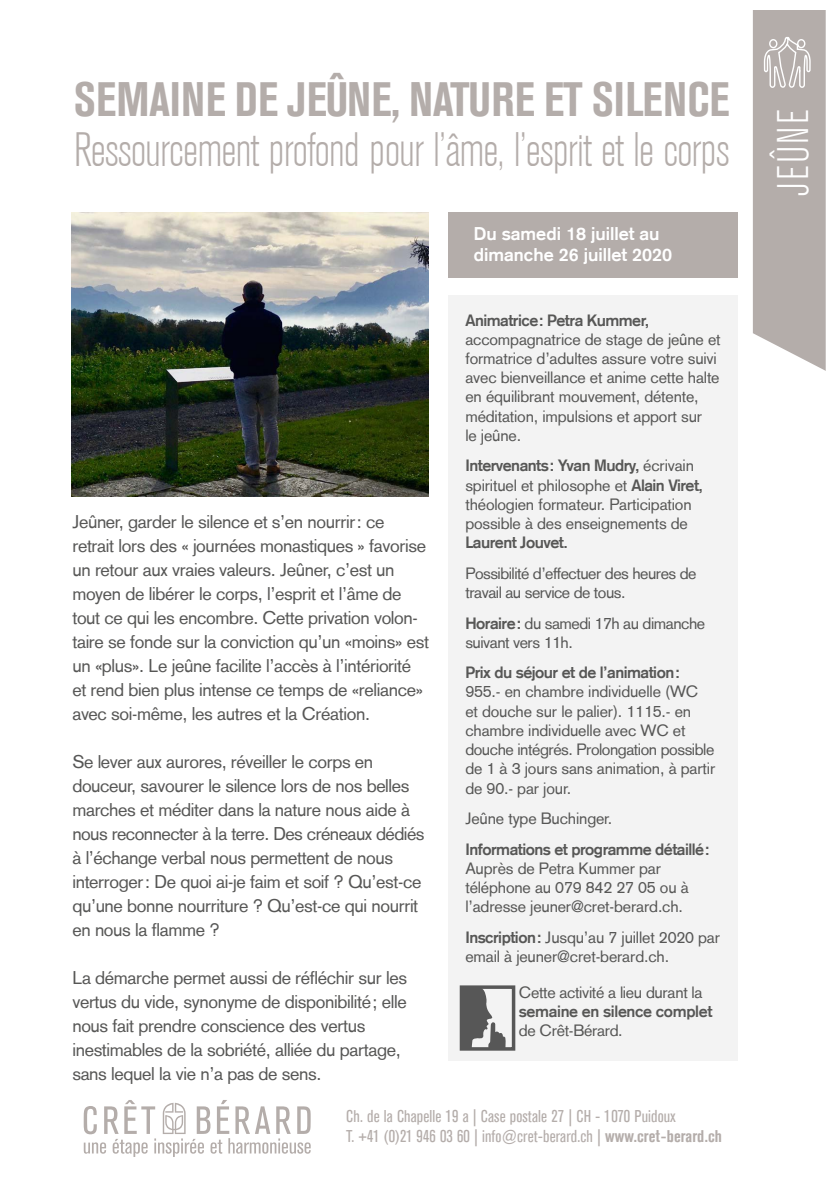
<style>
.page{position:relative;width:840px;height:1191px;background:#fff}
.page>*{position:absolute;margin:0;border:0;box-sizing:border-box;transform-origin:0 0}
.t1{font:300 48px "Akzidenz Grot Con BQ";letter-spacing:-.02em;color:#b4adaa}
.t2{font:700 48px "Akzidenz Grot Con BQ";letter-spacing:.005em;color:#b4adaa}
.t3{font:300 44px "Akzidenz Grot Con BQ";letter-spacing:.05em;color:#fff}
.t4{font:18px/24px "Akzidenz Grotesk";letter-spacing:-.02em;color:#575756}
.t5{font:700 18px/21.6px "Akzidenz Grotesk";color:#fff}
.t6{font:17px/20.4px "Akzidenz Grot Con BQ";letter-spacing:.005em;color:#b4adaa}
.t7{font:16px/19.2px "Akzidenz Grotesk";letter-spacing:-.01em;color:#575756}
.t8{font:700 16px "Akzidenz Grotesk";letter-spacing:-.03em;color:#575756}
.t9{font:16px/19.2px "Akzidenz Grotesk";letter-spacing:-.03em;color:#575756}
.s1{font-weight:700}
</style>
<div class="page">
<svg style="left:84px;top:1100px;width:226px;height:57px"></svg>
<div style="left:448px;top:213px;width:289px;height:65px;background:#b4adaa"></div>
<div style="left:448px;top:295px;width:289px;height:765px;background:#f3f3f3"></div>
<img style="left:72px;top:212px;width:356px;height:285px">
<svg style="left:752px;top:10px;width:74px;height:361px"></svg>
<svg style="left:464px;top:990px;width:42px;height:55px"></svg>
<div style="left:459px;top:985px;width:56px;height:65px;border:4px solid #575757"></div>
<h1 class="t2" style="left:74px;top:72px;width:657px">SEMAINE DE JEÛNE, NATURE ET SILENCE</h1>
<h1 class="t1" style="left:74px;top:123px;width:657px">Ressourcement profond pour l’âme, l’esprit et le corps</h1>
<p class="t4" style="left:72px;top:511px;width:358px">Jeûner, garder le silence et s’en nourrir: ce retrait lors des « journées monastiques » favorise un retour aux vraies valeurs. Jeûner, c’est un moyen de libérer le corps, l’esprit et l’âme de tout ce qui les encombre. Cette privation volon&shy;taire se fonde sur la conviction qu’un «moins» est un «plus». Le jeûne facilite l’accès à l’intériorité et rend bien plus intense ce temps de «reliance» avec soi-même, les autres et la Création.</p>
<p class="t4" style="left:72px;top:751px;width:353px">Se lever aux aurores, réveiller le corps en douceur, savourer le silence lors de nos belles marches et méditer dans la nature nous aide à nous reconnecter à la terre. Des créneaux dédiés à l’échange verbal nous permettent de nous interroger: De quoi ai-je faim et soif ? Qu’est-ce qu’une bonne nourriture ? Qu’est-ce qui nourrit en nous la flamme ?</p>
<p class="t4" style="left:72px;top:967px;width:336px">La démarche permet aussi de réfléchir sur les vertus du vide, synonyme de disponibilité; elle nous fait prendre conscience des vertus inestimables de la sobriété, alliée du partage, sans lequel la vie n’a pas de sens.</p>
<p class="t5" style="left:473px;top:224px;width:200px">Du samedi 18 juillet au dimanche 26 juillet 2020</p>
<p class="t8" style="left:465px;top:313px;width:185px">Animatrice: Petra Kummer,</p>
<p class="t7" style="left:465px;top:331px;width:256px">accompagnatrice de stage de jeûne et formatrice d’adultes assure votre suivi avec bienveillance et anime cette halte en équilibrant mouvement, détente, méditation, impulsions et apport sur<br>le jeûne.</p>
<p class="t7" style="left:465px;top:457px;width:239px"><span class="s1">Intervenants: Yvan Mudry,</span> écrivain spirituel et philosophe et <span class="s1">Alain Viret, </span>théologien formateur. Participation possible à des enseignements de</p>
<p class="t8" style="left:465px;top:535px;width:104px">Laurent Jouvet.</p>
<p class="t9" style="left:465px;top:564px;width:232px">Possibilité d’effectuer des heures de travail au service de tous.</p>
<p class="t9" style="left:465px;top:614px;width:241px"><span class="s1">Horaire:</span> du samedi 17h au dimanche suivant vers 11h.</p>
<p class="t8" style="left:465px;top:665px;width:216px">Prix du séjour et de l’animation:</p>
<p class="t7" style="left:465px;top:683px;width:251px">955.- en chambre individuelle (WC<br>et douche sur le palier). 1115.- en chambre individuelle avec WC et douche intégrés. Prolongation possible de 1 à 3 jours sans animation, à partir de 90.- par jour.</p>
<p class="t7" style="left:465px;top:810px;width:148px">Jeûne type Buchinger.</p>
<p class="t8" style="left:465px;top:841px;width:246px">Informations et programme détaillé:</p>
<p class="t7" style="left:465px;top:859px;width:225px">Auprès de Petra Kummer par téléphone au 079 842 27 05 ou à l’adresse jeuner@cret-berard.ch.</p>
<p class="t7" style="left:465px;top:928px;width:256px"><span class="s1">Inscription:</span> Jusqu’au 7 juillet 2020 par email à jeuner@cret-berard.ch.</p>
<p class="t7" style="left:518px;top:984px;width:185px">Cette activité a lieu durant la</p>
<p class="t8" style="left:518px;top:1004px;width:195px">semaine en silence complet</p>
<p class="t7" style="left:518px;top:1022px;width:105px">de Crêt-Bérard.</p>
<p class="t6" style="left:346px;top:1105px;width:377px">Ch. de la Chapelle 19 a | Case postale 27 | CH - 1070 Puidoux<br>T. +41 (0)21 946 03 60 | info@cret-berard.ch | <span class="s1">www.cret-berard.ch</span></p>
<h2 class="t3" style="left:769px;top:197px;width:89px;rotate:-90deg">JEÛNE</h2>
</div>
